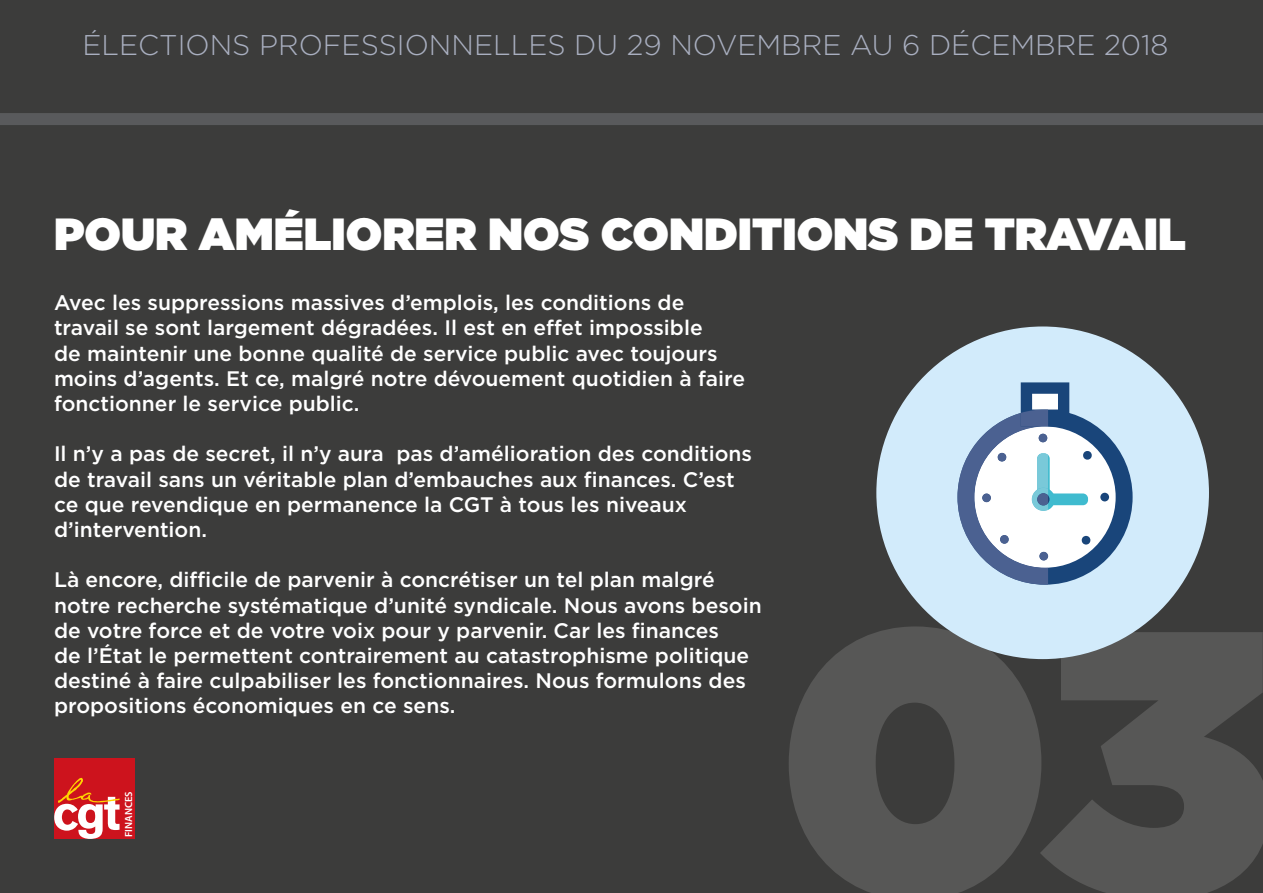
<style>
.page{position:relative;width:1263px;height:893px;background:#3c3c3b}
.page>*{position:absolute;margin:0;border:0;box-sizing:border-box;transform-origin:0 0}
.t1{font:900 375px "Gotham";color:#575756}
.t2{font:900 45px "Gotham";color:#fff}
.t3{font:300 28.5px "Gotham";color:#a9afc0}
.t4{font:500 21px/25.2px "Gotham";color:#fff}
.t5{font:600 10.35px "Myriad Pro";color:#fff}
</style>
<div class="page">
<div style="left:54px;top:758px;width:81px;height:81px;background:#cd131d"></div>
<svg style="left:54px;top:778px;width:66px;height:61px"></svg>
<div style="left:0;top:113px;width:1263px;height:12px;background:#595a5c"></div>
<div style="left:876px;top:326px;width:333px;height:333px;background:#d2ebfb;border-radius:50%"></div>
<svg style="left:957px;top:382px;width:175px;height:203px"></svg>
<h3 class="t3" style="left:82px;top:27px;width:1087px">ÉLECTIONS PROFESSIONNELLES DU 29 NOVEMBRE AU 6 DÉCEMBRE 2018</h3>
<h2 class="t2" style="left:54px;top:202px;width:1133px">POUR AMÉLIORER NOS CONDITIONS DE TRAVAIL</h2>
<p class="t4" style="left:54px;top:290px;width:692px">Avec les suppressions massives d’emplois, les conditions de travail se sont largement dégradées. Il est en effet impossible<br>de maintenir une bonne qualité de service public avec toujours moins d’agents. Et ce, malgré notre dévouement quotidien à faire fonctionner le service public.</p>
<p class="t4" style="left:54px;top:441px;width:699px">Il n’y a pas de secret, il n’y aura pas d’amélioration des conditions de travail sans un véritable plan d’embauches aux finances. C’est ce que revendique en permanence la CGT à tous les niveaux d’intervention.</p>
<p class="t4" style="left:54px;top:567px;width:709px">Là encore, difficile de parvenir à concrétiser un tel plan malgré notre recherche systématique d’unité syndicale. Nous avons besoin de votre force et de votre voix pour y parvenir. Car les finances<br>de l’État le permettent contrairement au catastrophisme politique destiné à faire culpabiliser les fonctionnaires. Nous formulons des propositions économiques en ce sens.</p>
<p class="t5" style="left:122px;top:837px;width:47px;rotate:-90deg">FINANCES</p>
<h1 class="t1" style="left:778px;top:493px;width:497px">03</h1>
</div>
